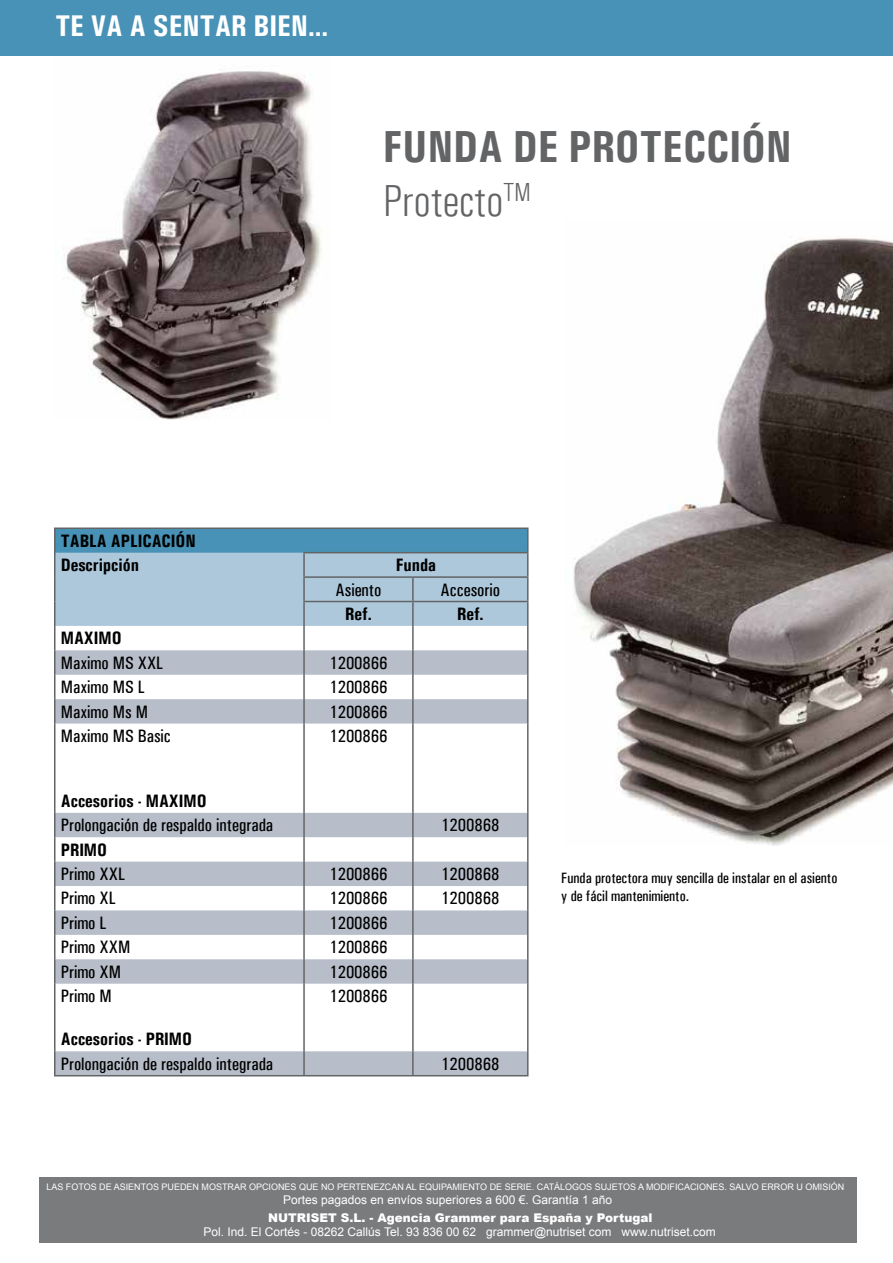
<style>
.page{position:relative;width:893px;height:1263px;background:#fff}
.page>*{position:absolute;margin:0;border:0;box-sizing:border-box;transform-origin:0 0}
.t1{font:700 45px "Univers Condensed";color:#636466}
.t2{font:300 condensed 45px "Univers";color:#636466}
.t3{font:700 30px "Univers Condensed";color:#fff}
.t4{font:500 18px "Univers Condensed";color:#000}
.t5{font:700 18px/24.5px "Univers Condensed";color:#000}
.t6{font:500 15px/18px "Univers Condensed";color:#000}
.t7{font:12px "Arial";color:#fff}
.t8{font:900 12px "Arial";color:#fff}
.t9{font:9px "Arial";color:#fff}
</style>
<div class="page">
<div style="left:0;top:0;width:893px;height:55px;background:#4792b6"></div>
<div style="left:39px;top:1177px;width:818px;height:66px;background:#7a7b7d"></div>
<img style="left:573px;top:238px;width:320px;height:607px">
<img style="left:63px;top:71px;width:259px;height:349px">
<div style="left:55px;top:528px;width:473px;height:25px;background:#4792b6"></div>
<div style="left:56px;top:553px;width:471px;height:73px;background:#aec8db"></div>
<svg style="left:56px;top:650px;width:471px;height:425px"></svg>
<hr style="left:54px;top:527px;width:250px;height:2px;background:#636466">
<hr style="left:54px;top:529px;width:2px;height:24px;background:#636466">
<hr style="left:304px;top:527px;width:109px;height:2px;background:#636466">
<hr style="left:413px;top:527px;width:116px;height:2px;background:#636466">
<hr style="left:527px;top:529px;width:2px;height:23px;background:#636466">
<hr style="left:54px;top:626px;width:2px;height:24px;background:#636466">
<hr style="left:303px;top:626px;width:2px;height:24px;background:#636466">
<hr style="left:412px;top:626px;width:2px;height:24px;background:#636466">
<hr style="left:527px;top:626px;width:2px;height:24px;background:#636466">
<hr style="left:54px;top:650px;width:2px;height:25px;background:#636466">
<hr style="left:303px;top:650px;width:2px;height:25px;background:#636466">
<hr style="left:412px;top:650px;width:2px;height:25px;background:#636466">
<hr style="left:527px;top:650px;width:2px;height:25px;background:#636466">
<hr style="left:54px;top:675px;width:2px;height:24px;background:#636466">
<hr style="left:303px;top:675px;width:2px;height:24px;background:#636466">
<hr style="left:412px;top:675px;width:2px;height:24px;background:#636466">
<hr style="left:527px;top:675px;width:2px;height:24px;background:#636466">
<hr style="left:54px;top:699px;width:2px;height:24px;background:#636466">
<hr style="left:303px;top:699px;width:2px;height:24px;background:#636466">
<hr style="left:412px;top:699px;width:2px;height:24px;background:#636466">
<hr style="left:527px;top:699px;width:2px;height:24px;background:#636466">
<hr style="left:54px;top:723px;width:2px;height:90px;background:#636466">
<hr style="left:303px;top:723px;width:2px;height:90px;background:#636466">
<hr style="left:412px;top:723px;width:2px;height:90px;background:#636466">
<hr style="left:527px;top:723px;width:2px;height:90px;background:#636466">
<hr style="left:54px;top:813px;width:2px;height:24px;background:#636466">
<hr style="left:303px;top:813px;width:2px;height:24px;background:#636466">
<hr style="left:412px;top:813px;width:2px;height:24px;background:#636466">
<hr style="left:527px;top:813px;width:2px;height:24px;background:#636466">
<hr style="left:54px;top:837px;width:2px;height:25px;background:#636466">
<hr style="left:303px;top:837px;width:2px;height:25px;background:#636466">
<hr style="left:412px;top:837px;width:2px;height:25px;background:#636466">
<hr style="left:527px;top:837px;width:2px;height:25px;background:#636466">
<hr style="left:54px;top:862px;width:2px;height:24px;background:#636466">
<hr style="left:303px;top:862px;width:2px;height:24px;background:#636466">
<hr style="left:412px;top:862px;width:2px;height:24px;background:#636466">
<hr style="left:527px;top:862px;width:2px;height:24px;background:#636466">
<hr style="left:54px;top:886px;width:2px;height:24px;background:#636466">
<hr style="left:303px;top:886px;width:2px;height:24px;background:#636466">
<hr style="left:412px;top:886px;width:2px;height:24px;background:#636466">
<hr style="left:527px;top:886px;width:2px;height:24px;background:#636466">
<hr style="left:54px;top:910px;width:2px;height:25px;background:#636466">
<hr style="left:303px;top:910px;width:2px;height:25px;background:#636466">
<hr style="left:412px;top:910px;width:2px;height:25px;background:#636466">
<hr style="left:527px;top:910px;width:2px;height:25px;background:#636466">
<hr style="left:54px;top:935px;width:2px;height:24px;background:#636466">
<hr style="left:303px;top:935px;width:2px;height:24px;background:#636466">
<hr style="left:412px;top:935px;width:2px;height:24px;background:#636466">
<hr style="left:527px;top:935px;width:2px;height:24px;background:#636466">
<hr style="left:54px;top:959px;width:2px;height:25px;background:#636466">
<hr style="left:303px;top:959px;width:2px;height:25px;background:#636466">
<hr style="left:412px;top:959px;width:2px;height:25px;background:#636466">
<hr style="left:527px;top:959px;width:2px;height:25px;background:#636466">
<hr style="left:54px;top:984px;width:2px;height:67px;background:#636466">
<hr style="left:303px;top:984px;width:2px;height:67px;background:#636466">
<hr style="left:412px;top:984px;width:2px;height:67px;background:#636466">
<hr style="left:527px;top:984px;width:2px;height:67px;background:#636466">
<hr style="left:54px;top:1051px;width:2px;height:24px;background:#636466">
<hr style="left:303px;top:1051px;width:2px;height:24px;background:#636466">
<hr style="left:412px;top:1051px;width:2px;height:24px;background:#636466">
<hr style="left:527px;top:1051px;width:2px;height:24px;background:#636466">
<hr style="left:54px;top:1075px;width:250px;height:1px;background:#636466">
<hr style="left:304px;top:1075px;width:109px;height:1px;background:#636466">
<hr style="left:413px;top:1075px;width:116px;height:1px;background:#636466">
<hr style="left:412px;top:578px;width:2px;height:23px;background:#636466">
<hr style="left:527px;top:578px;width:2px;height:23px;background:#636466">
<hr style="left:303px;top:601px;width:110px;height:1px;background:#636466">
<hr style="left:413px;top:601px;width:116px;height:1px;background:#636466">
<hr style="left:412px;top:602px;width:2px;height:24px;background:#636466">
<hr style="left:527px;top:602px;width:2px;height:24px;background:#636466">
<hr style="left:54px;top:553px;width:2px;height:24px;background:#636466">
<hr style="left:303px;top:552px;width:110px;height:1px;background:#636466">
<hr style="left:303px;top:553px;width:2px;height:23px;background:#636466">
<hr style="left:413px;top:552px;width:116px;height:1px;background:#636466">
<hr style="left:527px;top:553px;width:2px;height:23px;background:#636466">
<hr style="left:54px;top:577px;width:2px;height:24px;background:#636466">
<hr style="left:303px;top:576px;width:110px;height:2px;background:#636466">
<hr style="left:303px;top:578px;width:2px;height:23px;background:#636466">
<hr style="left:413px;top:576px;width:116px;height:2px;background:#636466">
<hr style="left:54px;top:601px;width:2px;height:25px;background:#636466">
<hr style="left:303px;top:602px;width:2px;height:24px;background:#636466">
<h2 class="t3" style="left:55px;top:8px;width:274px">TE VA A SENTAR BIEN...</h2>
<h1 class="t1" style="left:383px;top:119px;width:410px">FUNDA DE PROTECCIÓN</h1>
<h1 class="t2" style="left:383px;top:175px;width:150px">Protecto<sup>TM</sup></h1>
<p class="t5" style="left:61px;top:528px;width:137px">TABLA APLICACIÓN<br>Descripción</p>
<p class="t5" style="left:396px;top:553px;width:42px">Funda</p>
<p class="t4" style="left:335px;top:579px;width:48px">Asiento</p>
<p class="t4" style="left:440px;top:579px;width:61px">Accesorio</p>
<p class="t5" style="left:345px;top:601px;width:28px">Ref.</p>
<p class="t5" style="left:457px;top:601px;width:28px">Ref.</p>
<p class="t5" style="left:61px;top:626px;width:63px">MAXIMO</p>
<p class="t4" style="left:61px;top:652px;width:104px">Maximo MS XXL</p>
<p class="t4" style="left:329px;top:652px;width:60px">1200866</p>
<p class="t4" style="left:61px;top:676px;width:85px">Maximo MS L</p>
<p class="t4" style="left:329px;top:676px;width:60px">1200866</p>
<p class="t4" style="left:61px;top:701px;width:89px">Maximo Ms M</p>
<p class="t4" style="left:329px;top:701px;width:60px">1200866</p>
<p class="t4" style="left:61px;top:725px;width:112px">Maximo MS Basic</p>
<p class="t4" style="left:329px;top:725px;width:60px">1200866</p>
<p class="t5" style="left:61px;top:788px;width:148px">Accesorios - MAXIMO</p>
<p class="t4" style="left:61px;top:814px;width:214px">Prolongación de respaldo integrada</p>
<p class="t4" style="left:441px;top:814px;width:60px">1200868</p>
<p class="t5" style="left:61px;top:837px;width:48px">PRIMO</p>
<p class="t4" style="left:61px;top:863px;width:66px">Primo XXL</p>
<p class="t4" style="left:329px;top:863px;width:60px">1200866</p>
<p class="t4" style="left:441px;top:863px;width:60px">1200868</p>
<p class="t4" style="left:61px;top:888px;width:57px">Primo XL</p>
<p class="t4" style="left:329px;top:888px;width:60px">1200866</p>
<p class="t4" style="left:441px;top:888px;width:60px">1200868</p>
<p class="t4" style="left:61px;top:912px;width:47px">Primo L</p>
<p class="t4" style="left:329px;top:912px;width:60px">1200866</p>
<p class="t4" style="left:61px;top:936px;width:71px">Primo XXM</p>
<p class="t4" style="left:329px;top:936px;width:60px">1200866</p>
<p class="t4" style="left:61px;top:961px;width:62px">Primo XM</p>
<p class="t4" style="left:329px;top:961px;width:60px">1200866</p>
<p class="t4" style="left:61px;top:985px;width:53px">Primo M</p>
<p class="t5" style="left:61px;top:1027px;width:133px">Accesorios - PRIMO</p>
<p class="t4" style="left:329px;top:985px;width:60px">1200866</p>
<p class="t4" style="left:61px;top:1053px;width:214px">Prolongación de respaldo integrada</p>
<p class="t4" style="left:441px;top:1053px;width:60px">1200868</p>
<p class="t6" style="left:561px;top:869px;width:278px">Funda protectora muy sencilla de instalar en el asiento y de fácil mantenimiento.</p>
<p class="t9" style="left:46px;top:1180px;width:800px">LAS FOTOS DE ASIENTOS PUEDEN MOSTRAR OPCIONES QUE NO PERTENEZCAN AL EQUIPAMIENTO DE SERIE. CATÁLOGOS SUJETOS A MODIFICACIONES. SALVO ERROR U OMISIÓN</p>
<p class="t7" style="left:283px;top:1192px;width:330px">Portes pagados en envíos superiores a 600 €. Garantía 1 año</p>
<p class="t8" style="left:268px;top:1209px;width:386px">NUTRISET S.L. - Agencia Grammer para España y Portugal</p>
<p class="t7" style="left:203px;top:1223px;width:514px">Pol. Ind. El Cortés - 08262 Callús Tel. 93 836 00 62 grammer@nutriset com www.nutriset.com</p>
</div>
